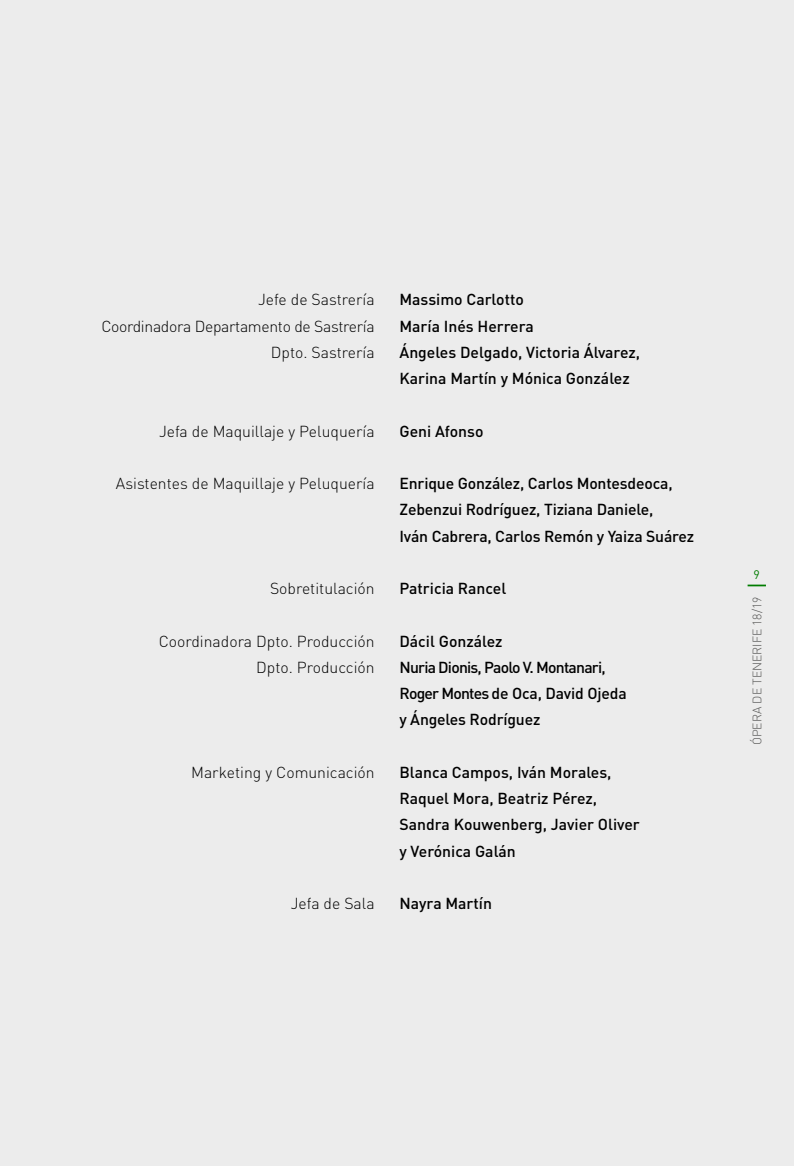
<style>
.page{position:relative;width:794px;height:1166px;background:#ececec}
.page>*{position:absolute;margin:0;border:0;box-sizing:border-box;transform-origin:0 0}
.t1{font:500 15.75px/26.2px "DIN Pro";letter-spacing:-.01em;color:#000}
.t2{font:300 15.75px/26.2px "DIN Pro";color:#000;text-align:right}
.t3{font:300 15.75px/26.2px "DIN Pro";letter-spacing:-.02em;color:#000;text-align:right}
.t4{font:300 12.25px "DIN Pro";color:#575756}
.t5{font:12.25px "DIN Pro";color:#007c00}
</style>
<div class="page">
<svg style="left:747px;top:584px;width:19px;height:2px"></svg>
<p class="t3" style="left:101px;top:286px;width:275px">Jefe de Sastrería<br>Coordinadora Departamento de Sastrería<br>Dpto. Sastrería</p>
<p class="t2" style="left:159px;top:417px;width:217px">Jefa de Maquillaje y Peluquería</p>
<p class="t2" style="left:116px;top:470px;width:260px">Asistentes de Maquillaje y Peluquería</p>
<p class="t2" style="left:270px;top:575px;width:106px">Sobretitulación</p>
<p class="t2" style="left:159px;top:627px;width:217px">Coordinadora Dpto. Producción<br>Dpto. Producción</p>
<p class="t2" style="left:191px;top:758px;width:185px">Marketing y Comunicación</p>
<p class="t2" style="left:291px;top:890px;width:85px">Jefa de Sala</p>
<p class="t1" style="left:399px;top:286px;width:242px">Massimo Carlotto<br>María Inés Herrera<br>Ángeles Delgado, Victoria Álvarez,<br>Karina Martín y Mónica González</p>
<p class="t1" style="left:399px;top:417px;width:86px">Geni Afonso</p>
<p class="t1" style="left:399px;top:470px;width:296px">Enrique González, Carlos Montesdeoca,<br>Zebenzui Rodríguez, Tiziana Daniele,<br>Iván Cabrera, Carlos Remón y Yaiza Suárez</p>
<p class="t1" style="left:399px;top:575px;width:108px">Patricia Rancel</p>
<p class="t1" style="left:399px;top:627px;width:229px">Dácil González<br>Nuria Dionis, Paolo V. Montanari,<br>Roger Montes de Oca, David Ojeda y Ángeles Rodríguez</p>
<p class="t1" style="left:399px;top:758px;width:242px">Blanca Campos, Iván Morales,<br>Raquel Mora, Beatriz Pérez,<br>Sandra Kouwenberg, Javier Oliver y Verónica Galán</p>
<p class="t1" style="left:399px;top:890px;width:94px">Nayra Martín</p>
<p class="t5" style="left:753px;top:566px;width:8px">9</p>
<p class="t4" style="left:748px;top:745px;width:150px;rotate:-90deg">ÓPERA DE TENERIFE 18/19</p>
</div>
